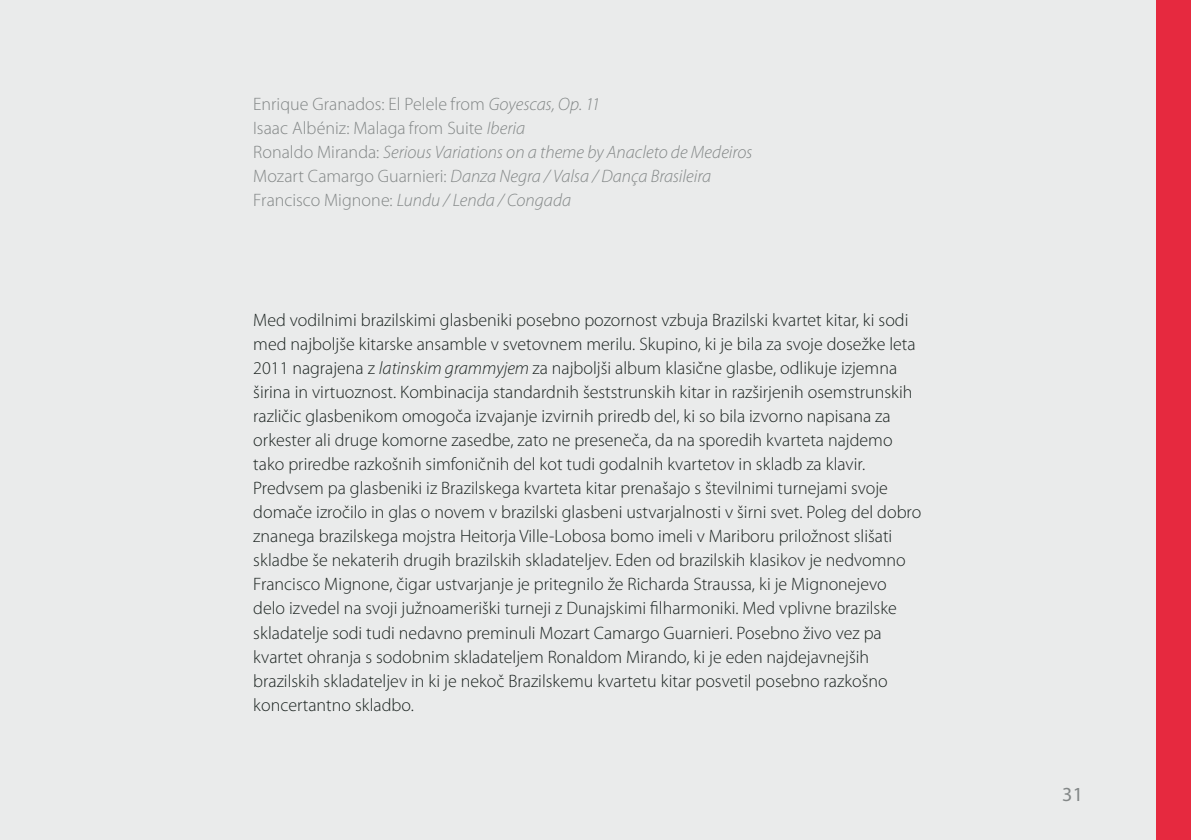
<style>
.page{position:relative;width:1191px;height:840px;background:#fff}
.page>*{position:absolute;margin:0;border:0;box-sizing:border-box;transform-origin:0 0}
.t1{font:20px "Myriad Pro";color:#838787}
.t2{font:300 18px/24px "Myriad Pro";color:#1c2421}
.t3{font:italic 300 18px/24px "Myriad Pro";color:#838787}
.s1{font-style:normal}
.s2{font-style:italic}
</style>
<div class="page">
<div style="left:0;top:0;width:1191px;height:839px;background:#eaebeb"></div>
<div style="left:1157px;top:0;width:34px;height:839px;background:#e6293f"></div>
<p class="t3" style="left:253px;top:92px;width:501px"><span class="s1">Enrique Granados: El Pelele from</span> Goyescas, Op. 11<br><span class="s1">Isaac Albéniz: Malaga from Suite</span> Iberia<br><span class="s1">Ronaldo Miranda:</span> Serious Variations on a theme by Anacleto de Medeiros <span class="s1">Mozart Camargo Guarnieri:</span> Danza Negra / Valsa / Dança Brasileira <span class="s1">Francisco Mignone:</span> Lundu / Lenda / Congada</p>
<p class="t2" style="left:253px;top:308px;width:669px">Med vodilnimi brazilskimi glasbeniki posebno pozornost vzbuja Brazilski kvartet kitar, ki sodi med najboljše kitarske ansamble v svetovnem merilu. Skupino, ki je bila za svoje dosežke leta 2011 nagrajena z <span class="s2">latinskim grammyjem</span> za najboljši album klasične glasbe, odlikuje izjemna širina in virtuoznost. Kombinacija standardnih šeststrunskih kitar in razširjenih osemstrunskih različic glasbenikom omogoča izvajanje izvirnih priredb del, ki so bila izvorno napisana za orkester ali druge komorne zasedbe, zato ne preseneča, da na sporedih kvarteta najdemo tako priredbe razkošnih simfoničnih del kot tudi godalnih kvartetov in skladb za klavir.<br>Predvsem pa glasbeniki iz Brazilskega kvarteta kitar prenašajo s številnimi turnejami svoje domače izročilo in glas o novem v brazilski glasbeni ustvarjalnosti v širni svet. Poleg del dobro znanega brazilskega mojstra Heitorja Ville-Lobosa bomo imeli v Mariboru priložnost slišati skladbe še nekaterih drugih brazilskih skladateljev. Eden od brazilskih klasikov je nedvomno Francisco Mignone, čigar ustvarjanje je pritegnilo že Richarda Straussa, ki je Mignonejevo delo izvedel na svoji južnoameriški turneji z Dunajskimi filharmoniki. Med vplivne brazilske skladatelje sodi tudi nedavno preminuli Mozart Camargo Guarnieri. Posebno živo vez pa kvartet ohranja s sodobnim skladateljem Ronaldom Mirando, ki je eden najdejavnejših brazilskih skladateljev in ki je nekoč Brazilskemu kvartetu kitar posvetil posebno razkošno koncertantno skladbo.</p>
<p class="t1" style="left:1062px;top:781px;width:22px">31</p>
</div>
